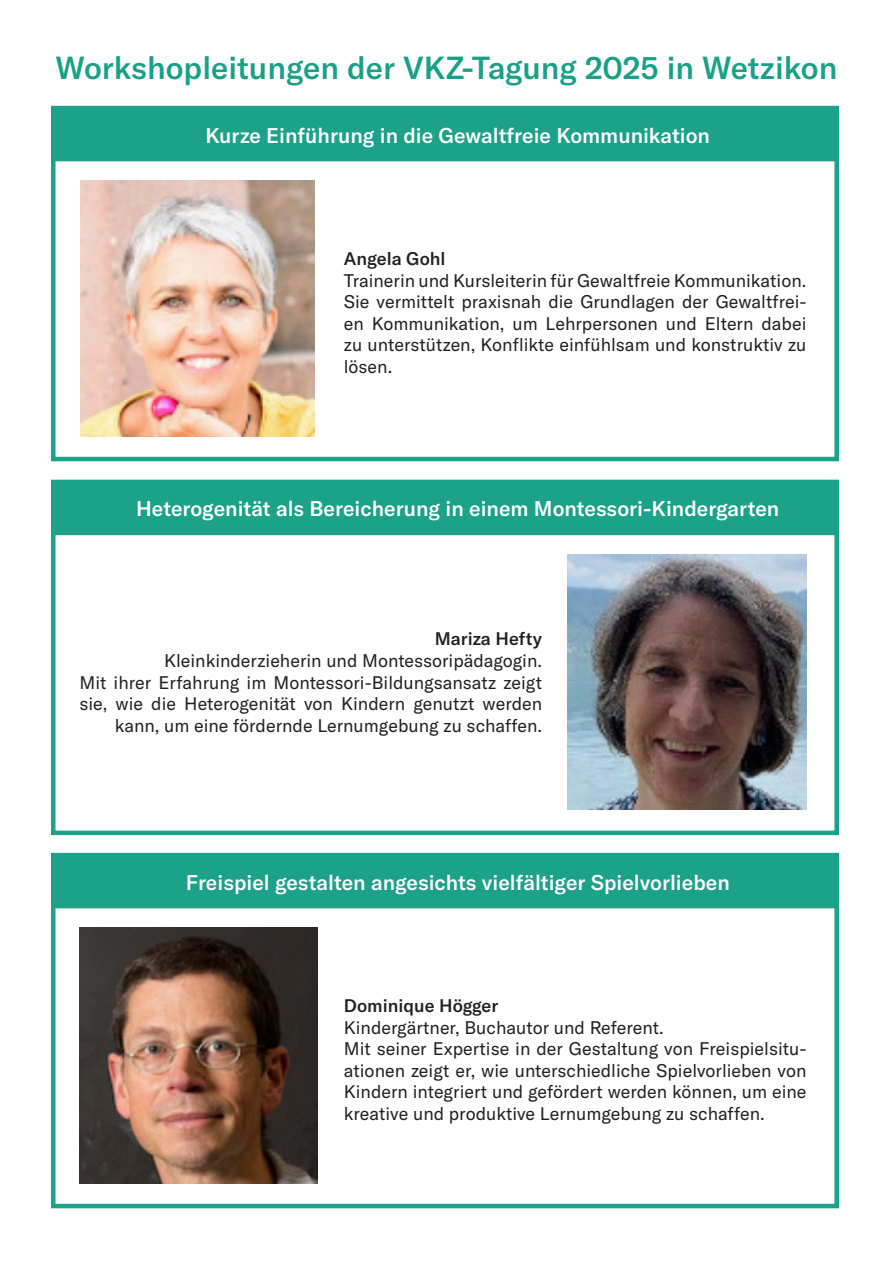
<style>
.page{position:relative;width:893px;height:1263px;background:#fff}
.page>*{position:absolute;margin:0;border:0;box-sizing:border-box;transform-origin:0 0}
.t1{font:500 31.5px "GT America";color:#19a187}
.t2{font:500 21px "GT America";color:#fff}
.Paragraph_Style_1{font:18px/21.6px "GT America";color:#231f20;text-align:justify}
.right{font:18px/21.6px "GT America";color:#231f20;text-align:right}
.Paragraph_Style_1-2{font:500 18px "GT America";color:#231f20}
</style>
<div class="page">
<div style="left:52px;top:107px;width:785px;height:54px;background:#1ba288"></div>
<img style="left:80px;top:180px;width:234px;height:256px">
<div style="left:51px;top:106px;width:788px;height:355px;border:4px solid #1ba288"></div>
<div style="left:52px;top:854px;width:785px;height:54px;background:#1ba288"></div>
<img style="left:79px;top:927px;width:239px;height:256px">
<div style="left:51px;top:853px;width:788px;height:355px;border:4px solid #1ba288"></div>
<div style="left:52px;top:481px;width:785px;height:54px;background:#1ba288"></div>
<img style="left:567px;top:554px;width:239px;height:256px">
<div style="left:51px;top:480px;width:788px;height:355px;border:4px solid #1ba288"></div>
<p class="t1" style="left:56px;top:49px;width:783px">Workshopleitungen der VKZ-Tagung 2025 in Wetzikon</p>
<p class="t2" style="left:205px;top:122px;width:506px">Kurze Einführung in die Gewaltfreie Kommunikation</p>
<p class="Paragraph_Style_1-2" style="left:344px;top:248px;width:103px">Angela Gohl</p>
<p class="Paragraph_Style_1" style="left:344px;top:269px;width:464px">Trainerin und Kursleiterin für Gewaltfreie Kommunikation.</p>
<p class="Paragraph_Style_1" style="left:344px;top:291px;width:464px">Sie vermittelt praxisnah die Grundlagen der Gewaltfrei&shy;en Kommunikation, um Lehrpersonen und Eltern dabei zu unterstützen, Konflikte einfühlsam und konstruktiv zu lösen.</p>
<p class="t2" style="left:136px;top:496px;width:645px">Heterogenität als Bereicherung in einem Montessori-Kindergarten</p>
<p class="Paragraph_Style_1-2" style="left:435px;top:628px;width:109px">Mariza Hefty</p>
<p class="right" style="left:164px;top:650px;width:380px">Kleinkinderzieherin und Montessoripädagogin.</p>
<p class="right" style="left:80px;top:671px;width:464px">Mit ihrer Erfahrung im Montessori-Bildungsansatz zeigt sie, wie die Heterogenität von Kindern genutzt werden kann, um eine fördernde Lernumgebung zu schaffen.</p>
<p class="t2" style="left:186px;top:869px;width:546px">Freispiel gestalten angesichts vielfältiger Spielvorlieben</p>
<p class="Paragraph_Style_1-2" style="left:344px;top:995px;width:156px">Dominique Högger</p>
<p class="Paragraph_Style_1" style="left:344px;top:1016px;width:321px">Kindergärtner, Buchautor und Referent.</p>
<p class="Paragraph_Style_1" style="left:344px;top:1038px;width:464px">Mit seiner Expertise in der Gestaltung von Freispielsitu&shy;ationen zeigt er, wie unterschiedliche Spielvorlieben von Kindern integriert und gefördert werden können, um eine kreative und produktive Lernumgebung zu schaffen.</p>
</div>
